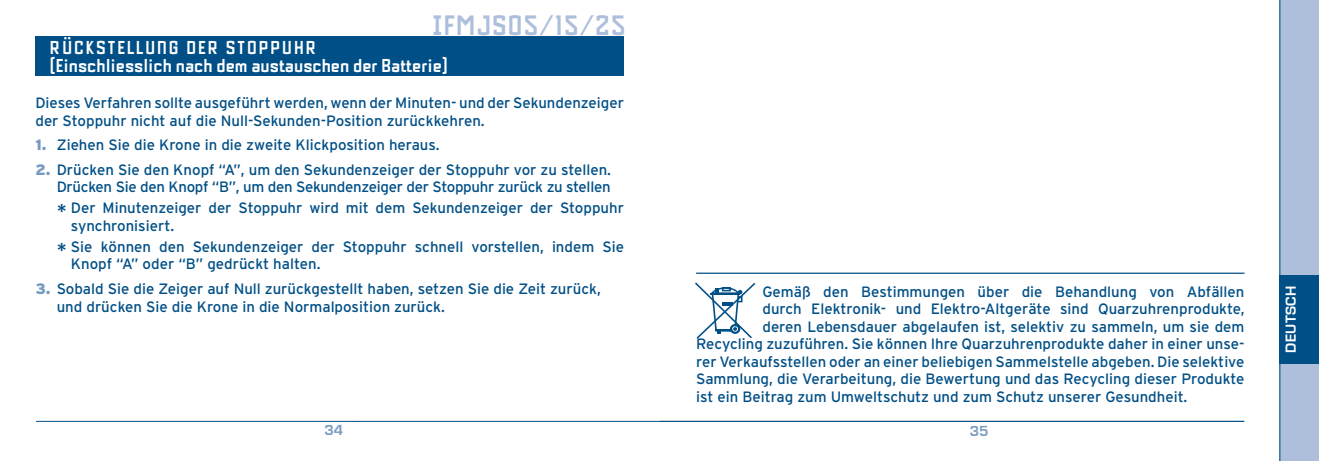
<style>
.page{position:relative;width:1319px;height:461px;background:#fff}
.page>*{position:absolute;margin:0;border:0;box-sizing:border-box;transform-origin:0 0}
.t1{font:700 30px "Drukpa";letter-spacing:.04em;color:#adbfda}
.t2{font:700 20px/17.5px "Drukpa";color:#fff}
.t3{font:700 20px "Drukpa";letter-spacing:.1em;color:#fff}
.t4{font:15px/17.5px "Interstate";color:#004f86}
.t5{font:15px/17.5px "Interstate";letter-spacing:-.02em;color:#004f86;text-align:right}
.t6{font:700 15px "Eurostile";letter-spacing:.025em;color:#fff}
.t7{font:700 15px "Eurostile";color:#779ac1}
.s1{font-weight:900;color:#779ac1}
.s2{font-size:20px}
</style>
<div class="page">
<hr style="left:359px;top:421px;width:300px;height:1px;background:#004f86">
<hr style="left:36px;top:421px;width:323px;height:1px;background:#004f86">
<hr style="left:659px;top:421px;width:282px;height:1px;background:#004f86">
<hr style="left:941px;top:421px;width:302px;height:1px;background:#004f86">
<div style="left:1278px;top:0;width:40px;height:461px;background:#adbfda"></div>
<div style="left:1278px;top:274px;width:40px;height:89px;background:#004f86"></div>
<hr style="left:1279px;top:0;width:1px;height:461px;background:#004f86">
<div style="left:35px;top:36px;width:589px;height:40px;background:#004f86"></div>
<svg style="left:695px;top:282px;width:60px;height:56px"></svg>
<hr style="left:696px;top:272px;width:548px;height:2px;background:#004f86">
<h1 class="t1" style="left:432px;top:9px;width:195px">IFMJS05/15/25</h1>
<h2 class="t2" style="left:50px;top:39px;width:399px">RÜCKSTELLUNG DER STOPPUHR<br>(Einschliesslich nach dem austauschen der Batterie)</h2>
<p class="t4" style="left:35px;top:94px;width:590px">Dieses Verfahren sollte ausgeführt werden, wenn der Minuten- und der Sekundenzeiger der Stoppuhr nicht auf die Null-Sekunden-Position zurückkehren.</p>
<p class="t4" style="left:35px;top:136px;width:405px"><span class="s1">1.</span> Ziehen Sie die Krone in die zweite Klickposition heraus.</p>
<p class="t5" style="left:35px;top:160px;width:577px"><span class="s1">2.</span> Drücken Sie den Knopf “A”, um den Sekundenzeiger der Stoppuhr vor zu stellen.<br>Drücken Sie den Knopf “B”, um den Sekundenzeiger der Stoppuhr zurück zu stellen</p>
<p class="t4" style="left:71px;top:199px;width:554px;text-indent:-14px"><span class="s2">*</span> Der Minutenzeiger der Stoppuhr wird mit dem Sekundenzeiger der Stoppuhr synchronisiert.</p>
<p class="t4" style="left:71px;top:238px;width:554px;text-indent:-14px"><span class="s2">*</span> Sie können den Sekundenzeiger der Stoppuhr schnell vorstellen, indem Sie<br>Knopf “A” oder “B” gedrückt halten.</p>
<p class="t4" style="left:57px;top:280px;width:545px;text-indent:-21px"><span class="s1">3.</span> Sobald Sie die Zeiger auf Null zurückgestellt haben, setzen Sie die Zeit zurück, und drücken Sie die Krone in die Normalposition zurück.</p>
<p class="t4" style="left:762px;top:282px;width:483px">Gemäß den Bestimmungen über die Behandlung von Abfällen</p>
<h2 class="t3" style="left:50px;top:37px;width:240px">VISUALIZACIÓN Y BO NES</h2>
<p class="t4" style="left:762px;top:300px;width:483px">durch Elektronik- und Elektro-Altgeräte sind Quarzuhrenprodukte,</p>
<p class="t4" style="left:762px;top:317px;width:483px">deren Lebensdauer abgelaufen ist, selektiv zu sammeln, um sie dem</p>
<p class="t4" style="left:696px;top:335px;width:550px">Recycling zuzuführen. Sie können Ihre Quarzuhrenprodukte daher in einer unse-</p>
<p class="t4" style="left:696px;top:352px;width:549px">rer Verkaufsstellen oder an einer beliebigen Sammelstelle abgeben. Die selektive</p>
<p class="t4" style="left:696px;top:370px;width:550px">Sammlung, die Verarbeitung, die Bewertung und das Recycling dieser Produkte</p>
<p class="t4" style="left:696px;top:387px;width:492px">ist ein Beitrag zum Umweltschutz und zum Schutz unserer Gesundheit.</p>
<p class="t7" style="left:324px;top:422px;width:20px">34</p>
<p class="t7" style="left:969px;top:422px;width:20px">35</p>
<p class="t6" style="left:1282px;top:352px;width:68px;rotate:-90deg">Deutsch</p>
</div>
